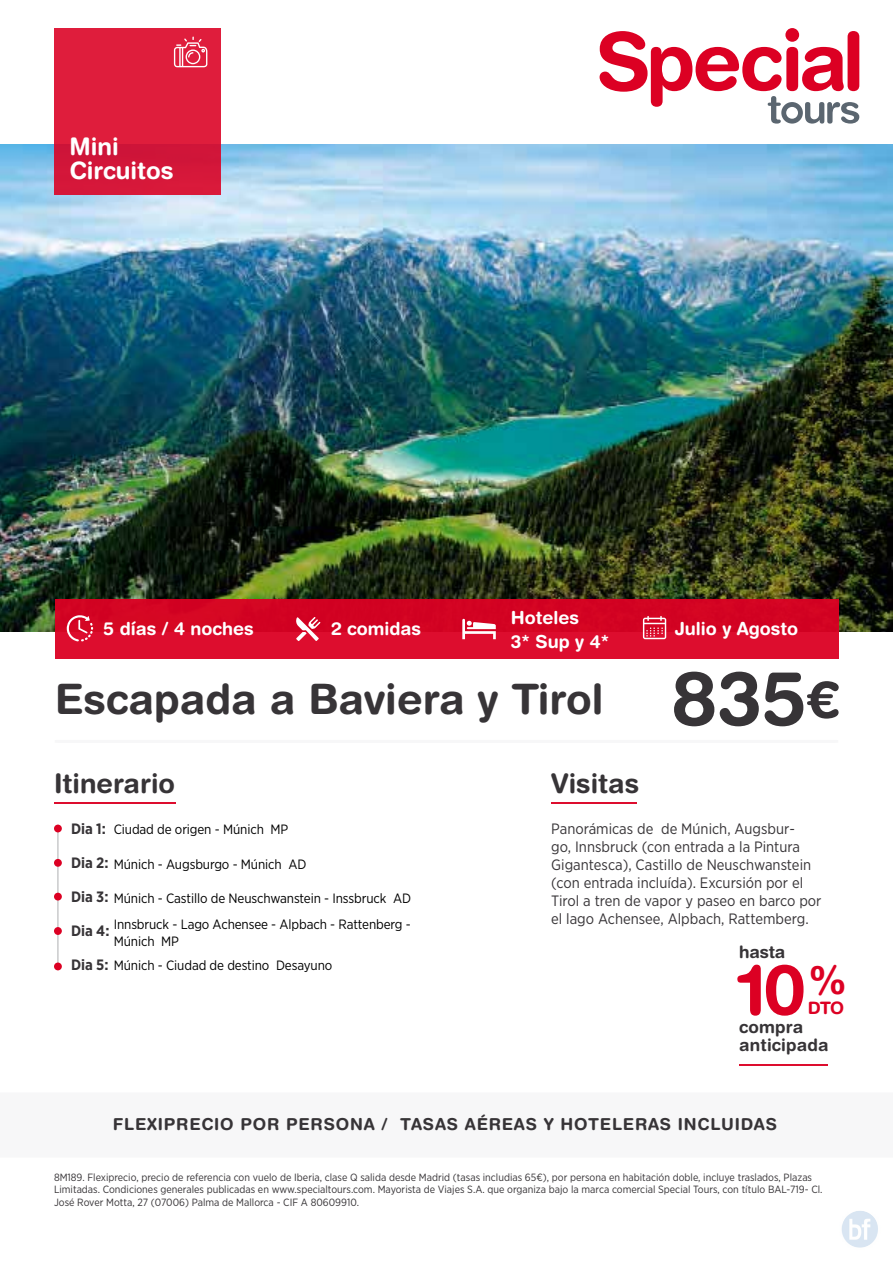
<style>
.page{position:relative;width:893px;height:1263px;background:#fff}
.page>*{position:absolute;margin:0;border:0;box-sizing:border-box;transform-origin:0 0}
.t1{font:700 75.6px "Helvetica Rounded LT Std";color:#373437}
.t2{font:700 70.5px "Helvetica Rounded LT Std";color:#dc0023}
.t3{font:700 42px "Helvetica Rounded LT Std";color:#373437}
.t4{font:700 27px "Helvetica Rounded LT Std";color:#373437}
.t5{font:700 24px/24px "Helvetica Rounded LT Std";color:#fff}
.t6{font:700 18px/24px "Helvetica Rounded LT Std";color:#fff}
.t7{font:700 17.1px/18px "Helvetica Rounded LT Std";letter-spacing:.01em;color:#373437}
.t8{font:700 17.1px "Helvetica Rounded LT Std";color:#dc0023}
.t9{font:700 16.5px "Helvetica Rounded LT Std";letter-spacing:.05em;color:#373437}
.t10{font:15px/18px "Gotham Narrow";color:#373437}
.t11{font:700 15px "Gotham Narrow";color:#373437}
.t12{font:13.5px/26.1px "Gotham Narrow";letter-spacing:-.01em;color:#000}
.t13{font:10.5px/12.6px "Gotham Narrow";color:#373437}
.s1{font-size:51px}
</style>
<div class="page">
<img style="left:0;top:144px;width:893px;height:487px">
<svg style="left:600px;top:28px;width:259px;height:96px"></svg>
<div style="left:55px;top:599px;width:783px;height:60px;background:#d60724"></div>
<hr style="left:54px;top:802px;width:121px;height:2px;background:#dc0023">
<hr style="left:551px;top:802px;width:86px;height:2px;background:#dc0023">
<hr style="left:58px;top:827px;width:1px;height:139px;background:#aeafb2">
<div style="left:54px;top:824px;width:8px;height:8px;background:#dc0023;border-radius:50%"></div>
<div style="left:54px;top:859px;width:8px;height:8px;background:#dc0023;border-radius:50%"></div>
<div style="left:54px;top:893px;width:8px;height:7px;background:#dc0023;border-radius:50%"></div>
<div style="left:54px;top:927px;width:8px;height:8px;background:#dc0023;border-radius:50%"></div>
<div style="left:54px;top:962px;width:8px;height:8px;background:#dc0023;border-radius:50%"></div>
<svg style="left:67px;top:615px;width:26px;height:26px"></svg>
<svg style="left:296px;top:617px;width:24px;height:24px"></svg>
<svg style="left:462px;top:619px;width:34px;height:20px"></svg>
<svg style="left:643px;top:616px;width:23px;height:23px"></svg>
<hr style="left:739px;top:1064px;width:89px;height:2px;background:#dc0023">
<div style="left:54px;top:28px;width:166px;height:167px;background:linear-gradient(to right,#db1b3b,#db1b3b)"></div>
<svg style="left:174px;top:37px;width:33px;height:30px"></svg>
<img style="left:841px;top:1211px;width:37px;height:37px">
<h3 class="t5" style="left:70px;top:134px;width:106px">Mini<br>Circuitos</h3>
<h3 class="t6" style="left:104px;top:616px;width:152px">5 días / 4 noches</h3>
<h3 class="t6" style="left:331px;top:616px;width:92px">2 comidas</h3>
<h3 class="t6" style="left:511px;top:605px;width:100px">Hoteles<br>3* Sup y 4*</h3>
<h3 class="t6" style="left:675px;top:616px;width:125px">Julio y Agosto</h3>
<h3 class="t3" style="left:55px;top:673px;width:550px">Escapada a Baviera y Tirol</h3>
<h1 class="t1" style="left:671px;top:652px;width:169px">835<span class="s1">€</span></h1>
<h3 class="t4" style="left:54px;top:767px;width:123px">Itinerario</h3>
<h3 class="t4" style="left:551px;top:767px;width:89px">Visitas</h3>
<h3 class="t11" style="left:71px;top:819px;width:36px">Dia 1:</h3>
<h3 class="t11" style="left:71px;top:853px;width:39px">Dia 2:</h3>
<h3 class="t11" style="left:71px;top:887px;width:39px">Dia 3:</h3>
<h3 class="t11" style="left:71px;top:921px;width:40px">Dia 4:</h3>
<h3 class="t11" style="left:71px;top:955px;width:39px">Dia 5:</h3>
<p class="t10" style="left:551px;top:820px;width:272px">Panorámicas de de Múnich, Augsbur-<br>go, Innsbruck (con entrada a la Pintura Gigantesca), Castillo de Neuschwanstein (con entrada incluída). Excursión por el Tirol a tren de vapor y paseo en barco por el lago Achensee, Alpbach, Rattemberg.</p>
<p class="t12" style="left:114px;top:816px;width:176px">Ciudad de origen - Múnich MP</p>
<p class="t12" style="left:114px;top:850px;width:194px">Múnich - Augsburgo - Múnich AD</p>
<p class="t12" style="left:114px;top:885px;width:299px">Múnich - Castillo de Neuschwanstein - Inssbruck AD<br>Innsbruck - Lago Achensee - Alpbach - Rattenberg -</p>
<p class="t12" style="left:114px;top:928px;width:220px;line-height:24.6px">Múnich MP<br>Múnich - Ciudad de destino Desayuno</p>
<h3 class="t7" style="left:739px;top:942px;width:48px">hasta</h3>
<h2 class="t2" style="left:738px;top:947px;width:111px">10<sup>%</sup></h2>
<h3 class="t8" style="left:808px;top:998px;width:38px">DTO</h3>
<h3 class="t7" style="left:739px;top:1017px;width:91px">compra anticipada</h3>
<h3 class="t9" style="left:113px;top:1114px;width:666px">FLEXIPRECIO POR PERSONA / TASAS AÉREAS Y HOTELERAS INCLUIDAS</h3>
<p class="t13" style="left:54px;top:1170px;width:770px">8M189. Flexiprecio, precio de referencia con vuelo de Iberia, clase Q salida desde Madrid (tasas includias 65€), por persona en habitación doble, incluye traslados, Plazas<br>Limitadas. Condiciones generales publicadas en www.specialtours.com. Mayorista de Viajes S.A. que organiza bajo la marca comercial Special Tours, con título BAL-719- Cl.<br>José Rover Motta, 27 (07006) Palma de Mallorca - CIF A 80609910.</p>
</div>
